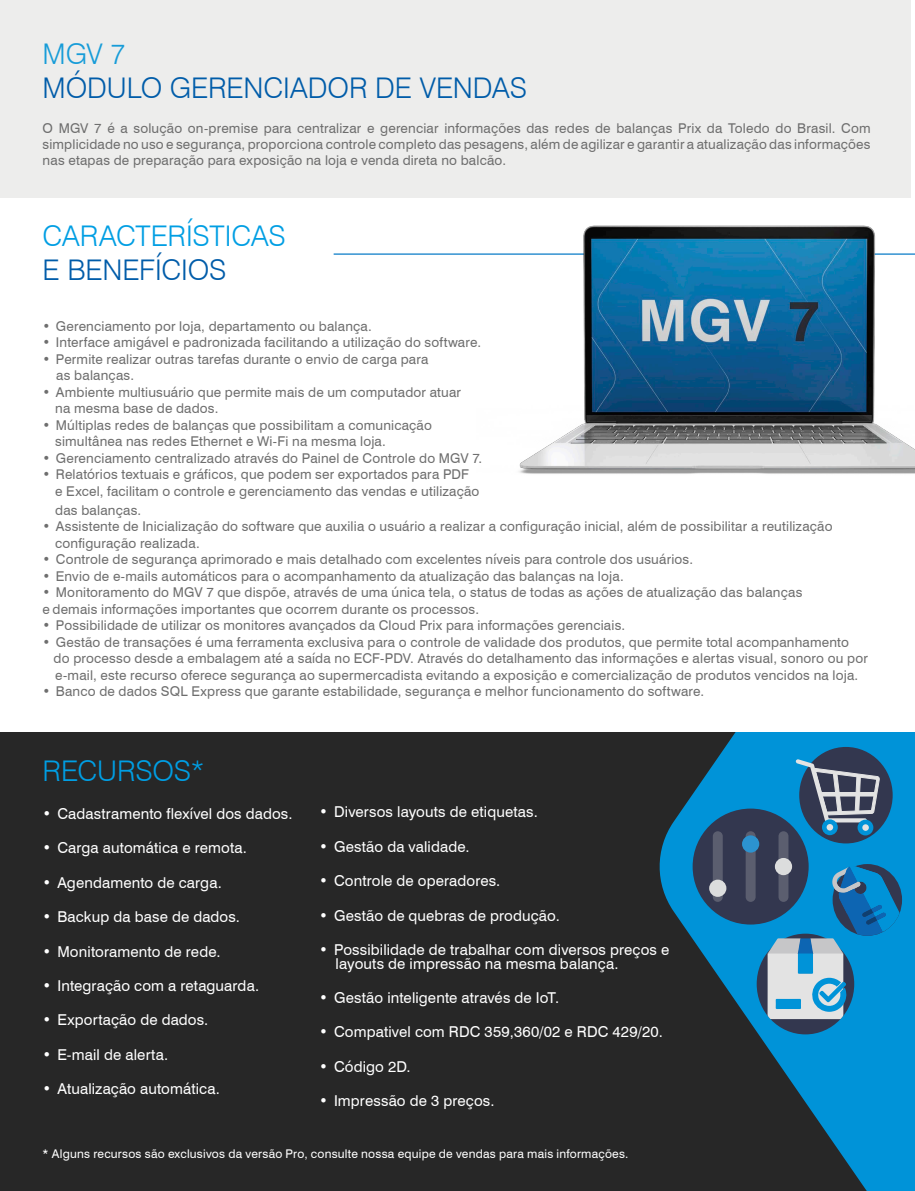
<style>
.page{position:relative;width:915px;height:1191px;background:#fff}
.page>*{position:absolute;margin:0;border:0;box-sizing:border-box;transform-origin:0 0}
.SubTítulo_2{font:300 28.5px "Swiss 721 BT";letter-spacing:-.005em;color:#005ca9}
.SubTítulo_2-2{font:300 28.5px "Swiss 721 BT";letter-spacing:-.01em;color:#009ee3}
.t1{font:300 28.5px "Swiss 721 BT";color:#179cd8}
.t2{font:15px/13.2px "Swiss 721 BT";letter-spacing:.01em;color:#fff}
.t3{font:13.5px/16.5px "Swiss 721 BT";letter-spacing:.015em;color:#6e6e6e}
.Item_NEW{font:12px "Swiss 721 BT";letter-spacing:.015em;color:#fff}
</style>
<div class="page">
<div style="left:0;top:732px;width:914px;height:459px;background:#272727"></div>
<svg style="left:659px;top:732px;width:255px;height:459px;fill:#0093d8"></svg>
<div style="left:692px;top:808px;width:116px;height:116px;background:#33374f;border-radius:50%"></div>
<div style="left:712px;top:831px;width:10px;height:71px;background:#5b5e6f;border-radius:5px"></div>
<div style="left:778px;top:831px;width:10px;height:71px;background:#5b5e6f;border-radius:5px"></div>
<div style="left:745px;top:831px;width:10px;height:71px;background:#5b5e6f;border-radius:5px"></div>
<div style="left:741px;top:835px;width:18px;height:17px;background:#2c93d0;border-radius:50%"></div>
<div style="left:709px;top:879px;width:17px;height:18px;background:#dcdddd;border-radius:50%"></div>
<div style="left:774px;top:858px;width:17px;height:17px;background:#dcdddd;border-radius:50%"></div>
<div style="left:0;top:0;width:910px;height:198px;background:#ededec"></div>
<hr style="left:333px;top:253px;width:581px;height:2px;background:#3291d0">
<img style="left:476px;top:225px;width:438px;height:249px">
<div style="left:756px;top:933px;width:97px;height:101px;background:#33374f;border-radius:50%"></div>
<svg style="left:767px;top:865px;width:134px;height:154px;background:#3e92c0"></svg>
<div style="left:799px;top:747px;width:93px;height:96px;background:#33374f;border-radius:50%"></div>
<svg style="left:821px;top:819px;width:16px;height:16px"></svg>
<svg style="left:857px;top:819px;width:16px;height:16px"></svg>
<svg style="left:795px;top:759px;width:84px;height:71px"></svg>
<p class="t1" style="left:43px;top:37px;width:84px">MGV 7</p>
<p class="SubTítulo_2" style="left:43px;top:71px;width:486px">MÓDULO GERENCIADOR DE VENDAS</p>
<p class="t3" style="left:43px;top:120px;width:829px;text-align:justify">O MGV 7 é a solução on-premise para centralizar e gerenciar informações das redes de balanças Prix da Toledo do Brasil. Com simplicidade no uso e segurança, proporciona controle completo das pesagens, além de agilizar e garantir a atualização das informações nas etapas de preparação para exposição na loja e venda direta no balcão.</p>
<p class="SubTítulo_2-2" style="left:43px;top:218px;width:245px">CARACTERÍSTICAS</p>
<p class="SubTítulo_2" style="left:43px;top:253px;width:185px">E BENEFÍCIOS</p>
<p class="t3" style="left:43px;top:318px;width:331px">• Gerenciamento por loja, departamento ou balança.</p>
<p class="t3" style="left:43px;top:334px;width:440px">• Interface amigável e padronizada facilitando a utilização do software.</p>
<p class="t3" style="left:56px;top:351px;width:373px;text-indent:-14px">• Permite realizar outras tarefas durante o envio de carga para as balanças.</p>
<p class="t3" style="left:55px;top:384px;width:407px;text-indent:-13px">• Ambiente multiusuário que permite mais de um computador atuar na mesma base de dados.</p>
<p class="t3" style="left:55px;top:417px;width:378px;text-indent:-13px">• Múltiplas redes de balanças que possibilitam a comunicação simultânea nas redes Ethernet e Wi-Fi na mesma loja.</p>
<p class="t3" style="left:43px;top:450px;width:441px">• Gerenciamento centralizado através do Painel de Controle do MGV 7.</p>
<p class="t3" style="left:55px;top:466px;width:425px;text-indent:-13px">• Relatórios textuais e gráficos, que podem ser exportados para PDF e Excel, facilitam o controle e gerenciamento das vendas e utilização</p>
<p class="t3" style="left:55px;top:501px;width:87px">das balanças.</p>
<p class="t3" style="left:55px;top:518px;width:778px;text-indent:-13px">• Assistente de Inicialização do software que auxilia o usuário a realizar a configuração inicial, além de possibilitar a reutilização configuração realizada.</p>
<p class="t3" style="left:43px;top:551px;width:651px">• Controle de segurança aprimorado e mais detalhado com excelentes níveis para controle dos usuários.</p>
<p class="t3" style="left:43px;top:567px;width:582px">• Envio de e-mails automáticos para o acompanhamento da atualização das balanças na loja.</p>
<p class="t3" style="left:43px;top:584px;width:761px">• Monitoramento do MGV 7 que dispõe, através de uma única tela, o status de todas as ações de atualização das balanças e demais informações importantes que ocorrem durante os processos.</p>
<p class="t3" style="left:43px;top:617px;width:584px">• Possibilidade de utilizar os monitores avançados da Cloud Prix para informações gerenciais.</p>
<p class="t3" style="left:54px;top:633px;width:815px;text-indent:-11px">• Gestão de transações é uma ferramenta exclusiva para o controle de validade dos produtos, que permite total acompanhamento do processo desde a embalagem até a saída no ECF-PDV. Através do detalhamento das informações e alertas visual, sonoro ou por e-mail, este recurso oferece segurança ao supermercadista evitando a exposição e comercialização de produtos vencidos na loja.</p>
<p class="t3" style="left:43px;top:683px;width:663px">• Banco de dados SQL Express que garante estabilidade, segurança e melhor funcionamento do software.</p>
<p class="SubTítulo_2-2" style="left:43px;top:753px;width:164px">RECURSOS*</p>
<p class="t2" style="left:43px;top:806px;width:251px">• Cadastramento flexível dos dados.</p>
<p class="t2" style="left:43px;top:841px;width:206px">• Carga automática e remota.</p>
<p class="t2" style="left:43px;top:875px;width:181px">• Agendamento de carga.</p>
<p class="t2" style="left:43px;top:910px;width:199px">• Backup da base de dados.</p>
<p class="t2" style="left:43px;top:944px;width:179px">• Monitoramento de rede.</p>
<p class="t2" style="left:43px;top:979px;width:218px">• Integração com a retaguarda.</p>
<p class="t2" style="left:43px;top:1013px;width:167px">• Exportação de dados.</p>
<p class="t2" style="left:43px;top:1047px;width:127px">• E-mail de alerta.</p>
<p class="t2" style="left:43px;top:1082px;width:179px">• Atualização automática.</p>
<p class="t2" style="left:319px;top:805px;width:220px">• Diversos layouts de etiquetas.</p>
<p class="t2" style="left:319px;top:840px;width:152px">• Gestão da validade.</p>
<p class="t2" style="left:319px;top:874px;width:183px">• Controle de operadores.</p>
<p class="t2" style="left:319px;top:908px;width:242px">• Gestão de quebras de produção.</p>
<p class="t2" style="left:335px;top:943px;width:335px;text-indent:-16px">• Possibilidade de trabalhar com diversos preços e layouts de impressão na mesma balança.</p>
<p class="t2" style="left:319px;top:991px;width:241px">• Gestão inteligente através de IoT.</p>
<p class="t2" style="left:319px;top:1025px;width:345px">• Compativel com RDC 359,360/02 e RDC 429/20.</p>
<p class="t2" style="left:319px;top:1060px;width:93px">• Código 2D.</p>
<p class="t2" style="left:319px;top:1094px;width:177px">• Impressão de 3 preços.</p>
<p class="Item_NEW" style="left:43px;top:1146px;width:587px">* Alguns recursos são exclusivos da versão Pro, consulte nossa equipe de vendas para mais informações.</p>
</div>
